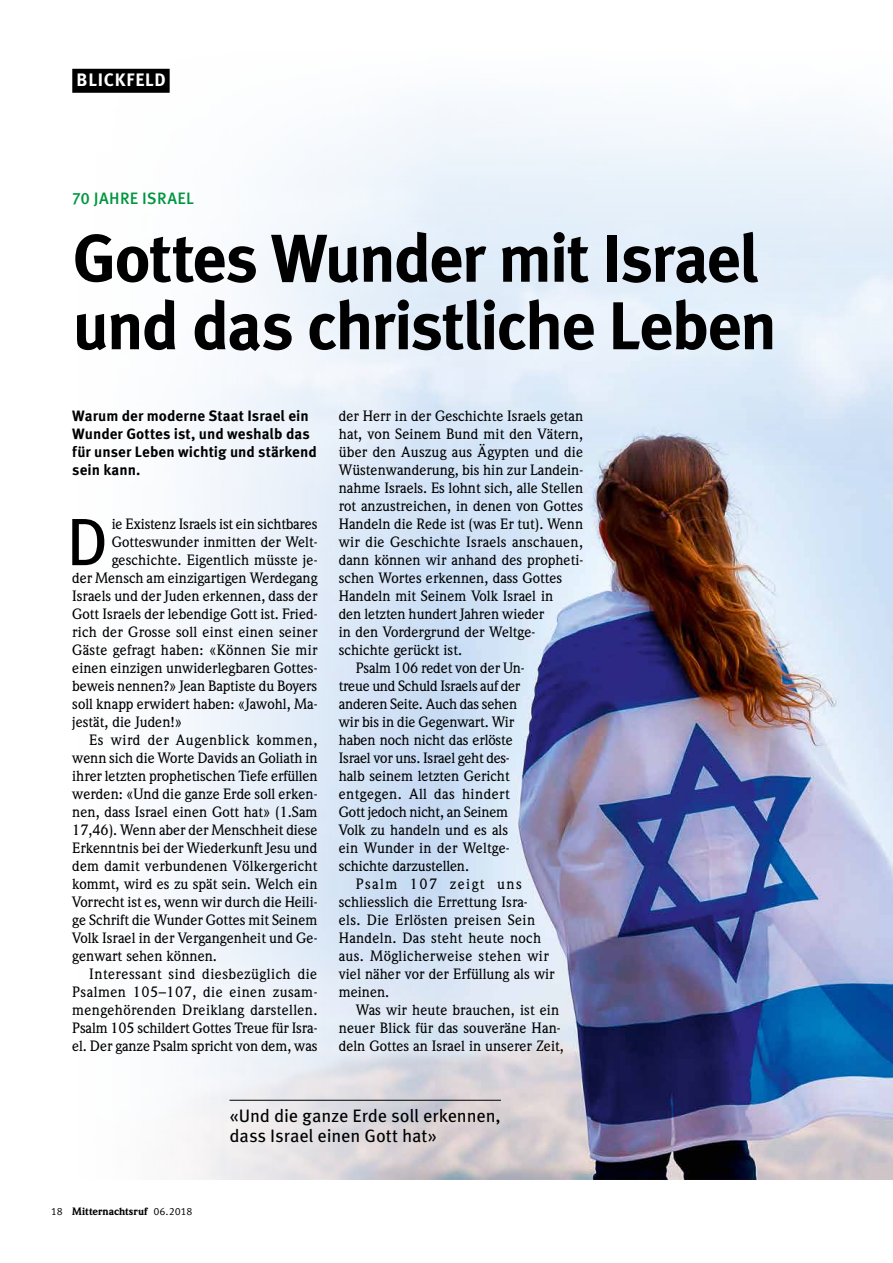
<style>
.page{position:relative;width:893px;height:1263px;background:#fff}
.page>*{position:absolute;margin:0;border:0;box-sizing:border-box;transform-origin:0 0}
.t1{font:700 67.5px/67.5px "Meta OT";letter-spacing:-.035em;color:#000}
.t2{font:66.9px "Meta OT";color:#000}
.t3{font:18px/19.8px "Meta OT";letter-spacing:-.01em;color:#000}
.t4{font:700 18px "Meta OT";letter-spacing:.04em;color:#fff}
.t5{font:500 16.5px "Meta OT";letter-spacing:.015em;color:#00963f}
.t6{font:700 15px/18px "Meta OT";color:#000}
.t7{font:500 14.7px "Weidemann";color:#000}
.t8{font:500 14.7px "Weidemann";letter-spacing:.03em;color:#000}
.t9{font:500 14.7px "Weidemann";letter-spacing:.02em;color:#000}
.t10{font:500 14.7px "Weidemann";letter-spacing:.025em;color:#000}
.t11{font:500 14.7px "Weidemann";letter-spacing:-.02em;color:#000}
.t12{font:500 14.7px "Weidemann";letter-spacing:.035em;color:#000}
.t13{font:500 14.7px "Weidemann";letter-spacing:.095em;color:#000}
.t14{font:900 10.5px "Weidemann";letter-spacing:.005em;color:#000}
.s1{font-family:"Meta Correspondence OT";font-weight:400}
</style>
<div class="page">
<img style="left:72px;top:68px;width:821px;height:1112px">
<div style="left:72px;top:69px;width:98px;height:24px;background:#000"></div>
<hr style="left:230px;top:1100px;width:271px;height:1px;background:#000">
<p class="t4" style="left:77px;top:69px;width:91px">BLICKFELD</p>
<p class="t5" style="left:72px;top:188px;width:123px">70 JAHRE ISRAEL</p>
<h1 class="t1" style="left:72px;top:225px;width:706px">Gottes Wunder mit Israel und das christliche Leben</h1>
<p class="t6" style="left:72px;top:407px;width:246px">Warum der moderne Staat Israel ein<br>Wunder Gottes ist, und weshalb das für unser Leben wichtig und stärkend sein kann.</p>
<h2 class="t2" style="left:66px;top:501px;width:44px">D</h2>
<p class="t7" style="left:112px;top:515px;width:207px">ie Existenz Israels ist ein sichtbares</p>
<p class="t7" style="left:112px;top:533px;width:207px">Gotteswunder inmitten der Welt-</p>
<p class="t7" style="left:112px;top:551px;width:207px">geschichte. Eigentlich müsste je-</p>
<p class="t7" style="left:72px;top:569px;width:247px">der Mensch am einzigartigen Werdegang</p>
<p class="t7" style="left:72px;top:587px;width:247px">Israels und der Juden erkennen, dass der</p>
<p class="t7" style="left:72px;top:605px;width:247px">Gott Israels der lebendige Gott ist. Fried-</p>
<p class="t7" style="left:72px;top:623px;width:247px">rich der Grosse soll einst einen seiner</p>
<p class="t7" style="left:72px;top:641px;width:247px">Gäste gefragt haben: «Können Sie mir</p>
<p class="t7" style="left:72px;top:659px;width:247px">einen einzigen unwiderlegbaren Gottes-</p>
<p class="t7" style="left:72px;top:677px;width:247px">beweis nennen?» Jean Baptiste du Boyers</p>
<p class="t7" style="left:72px;top:695px;width:247px">soll knapp erwidert haben: «Jawohl, Ma-</p>
<p class="t7" style="left:72px;top:713px;width:111px">jestät, die Juden!»</p>
<p class="t12" style="left:89px;top:731px;width:230px">Es wird der Augenblick kommen,</p>
<p class="t7" style="left:72px;top:749px;width:247px">wenn sich die Worte Davids an Goliath in</p>
<p class="t7" style="left:72px;top:767px;width:247px">ihrer letzten prophetischen Tiefe erfüllen</p>
<p class="t7" style="left:72px;top:785px;width:247px">werden: «Und die ganze Erde soll erken-</p>
<p class="t7" style="left:72px;top:803px;width:247px">nen, dass Israel einen Gott hat» (1.Sam</p>
<p class="t7" style="left:72px;top:821px;width:247px">17,46). Wenn aber der Menschheit diese</p>
<p class="t7" style="left:72px;top:839px;width:247px">Erkenntnis bei der Wiederkunft Jesu und</p>
<p class="t7" style="left:72px;top:857px;width:247px">dem damit verbundenen Völkergericht</p>
<p class="t7" style="left:72px;top:875px;width:247px">kommt, wird es zu spät sein. Welch ein</p>
<p class="t7" style="left:72px;top:893px;width:247px">Vorrecht ist es, wenn wir durch die Heili-</p>
<p class="t7" style="left:72px;top:911px;width:247px">ge Schrift die Wunder Gottes mit Seinem</p>
<p class="t7" style="left:72px;top:929px;width:247px">Volk Israel in der Vergangenheit und Ge-</p>
<p class="t7" style="left:72px;top:947px;width:146px">genwart sehen können.</p>
<p class="t8" style="left:89px;top:965px;width:230px">Interessant sind diesbezüglich die</p>
<p class="t8" style="left:72px;top:983px;width:247px">Psalmen 105–107, die einen zusam-</p>
<p class="t9" style="left:72px;top:1001px;width:247px">mengehörenden Dreiklang darstellen.</p>
<p class="t7" style="left:72px;top:1019px;width:247px">Psalm 105 schildert Gottes Treue für Isra-</p>
<p class="t7" style="left:72px;top:1037px;width:247px">el. Der ganze Psalm spricht von dem, was</p>
<p class="t7" style="left:339px;top:407px;width:246px">der Herr in der Geschichte Israels getan</p>
<p class="t7" style="left:339px;top:425px;width:246px">hat, von Seinem Bund mit den Vätern,</p>
<p class="t7" style="left:339px;top:443px;width:246px">über den Auszug aus Ägypten und die</p>
<p class="t7" style="left:339px;top:461px;width:246px">Wüstenwanderung, bis hin zur Landein-</p>
<p class="t7" style="left:339px;top:479px;width:246px">nahme Israels. Es lohnt sich, alle Stellen</p>
<p class="t7" style="left:339px;top:497px;width:246px">rot anzustreichen, in denen von Gottes</p>
<p class="t7" style="left:339px;top:515px;width:246px">Handeln die Rede ist (was Er tut). Wenn</p>
<p class="t7" style="left:339px;top:533px;width:246px">wir die Geschichte Israels anschauen,</p>
<p class="t7" style="left:339px;top:551px;width:246px">dann können wir anhand des propheti-</p>
<p class="t7" style="left:339px;top:569px;width:225px">schen Wortes erkennen, dass Gottes</p>
<p class="t7" style="left:339px;top:587px;width:216px">Handeln mit Seinem Volk Israel in</p>
<p class="t7" style="left:339px;top:605px;width:207px">den letzten hundert Jahren wieder</p>
<p class="t7" style="left:339px;top:623px;width:198px">in den Vordergrund der Weltge-</p>
<p class="t7" style="left:339px;top:641px;width:125px">schichte gerückt ist.</p>
<p class="t7" style="left:356px;top:659px;width:170px">Psalm 106 redet von der Un-</p>
<p class="t11" style="left:339px;top:677px;width:183px">treue und Schuld Israels auf der</p>
<p class="t7" style="left:339px;top:695px;width:180px">anderen Seite. Auch das sehen</p>
<p class="t7" style="left:339px;top:713px;width:177px">wir bis in die Gegenwart. Wir</p>
<p class="t7" style="left:339px;top:731px;width:176px">haben noch nicht das erlöste</p>
<p class="t7" style="left:339px;top:749px;width:173px">Israel vor uns. Israel geht des-</p>
<p class="t7" style="left:339px;top:767px;width:172px">halb seinem letzten Gericht</p>
<p class="t8" style="left:339px;top:785px;width:173px">entgegen. All das hindert</p>
<p class="t7" style="left:339px;top:803px;width:171px">Gott jedoch nicht, an Seinem</p>
<p class="t7" style="left:339px;top:821px;width:171px">Volk zu handeln und es als</p>
<p class="t7" style="left:339px;top:839px;width:173px">ein Wunder in der Weltge-</p>
<p class="t7" style="left:339px;top:857px;width:132px">schichte darzustellen.</p>
<p class="t13" style="left:356px;top:875px;width:167px">Psalm 107 zeigt uns</p>
<p class="t7" style="left:339px;top:893px;width:191px">schliesslich die Errettung Isra-</p>
<p class="t10" style="left:339px;top:911px;width:198px">els. Die Erlösten preisen Sein</p>
<p class="t9" style="left:339px;top:929px;width:204px">Handeln. Das steht heute noch</p>
<p class="t10" style="left:339px;top:947px;width:212px">aus. Möglicherweise stehen wir</p>
<p class="t7" style="left:339px;top:965px;width:217px">viel näher vor der Erfüllung als wir</p>
<p class="t7" style="left:339px;top:983px;width:52px">meinen.</p>
<p class="t7" style="left:356px;top:1001px;width:205px">Was wir heute brauchen, ist ein</p>
<p class="t7" style="left:339px;top:1019px;width:224px">neuer Blick für das souveräne Han-</p>
<p class="t7" style="left:339px;top:1037px;width:227px">deln Gottes an Israel in unserer Zeit,</p>
<p class="t14" style="left:51px;top:1204px;width:143px"><span class="s1">18</span> Mitternachtsruf <span class="s1">06.2018</span></p>
<p class="t3" style="left:230px;top:1106px;width:273px">«Und die ganze Erde soll erkennen, dass Israel einen Gott hat»</p>
</div>
